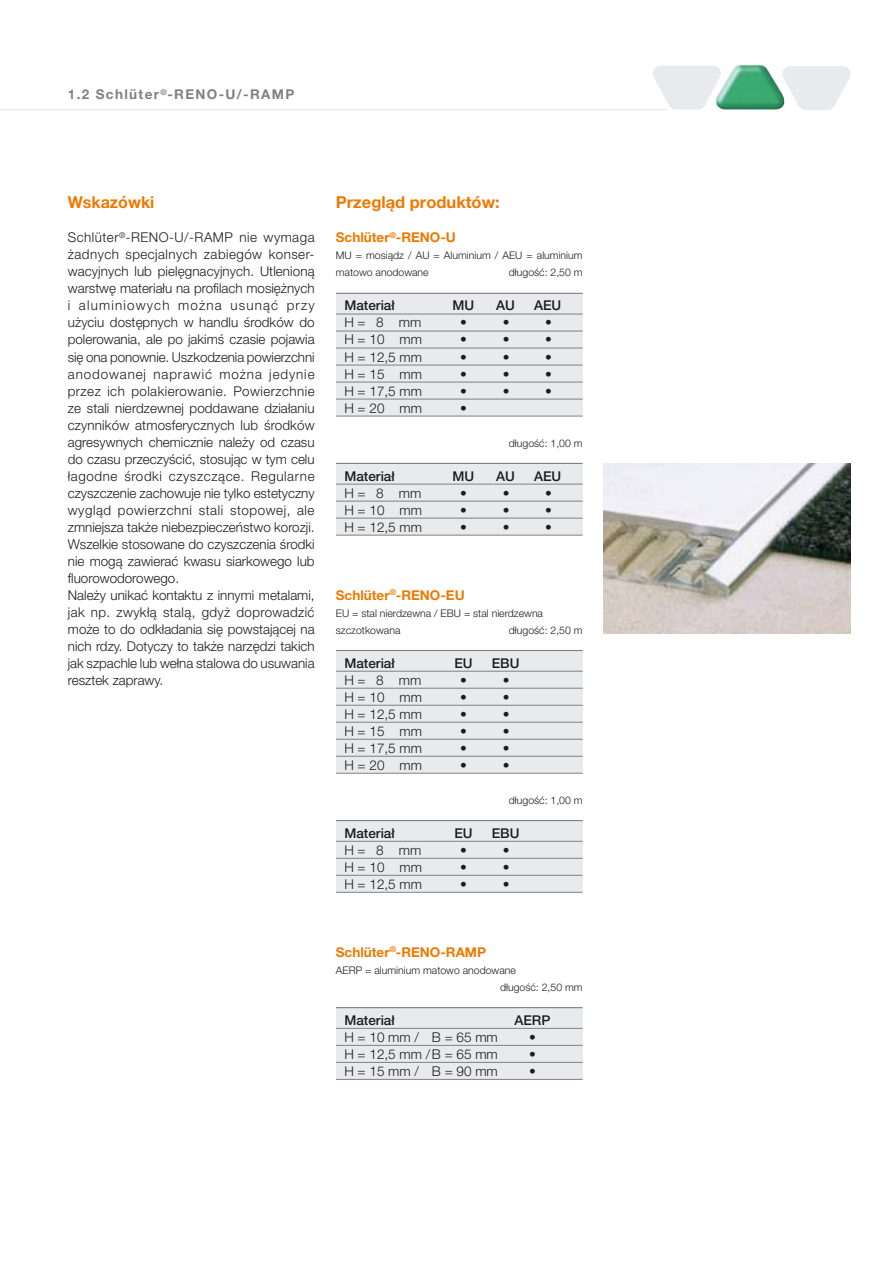
<style>
.page{position:relative;width:893px;height:1263px;background:#fff}
.page>*{position:absolute;margin:0;border:0;box-sizing:border-box;transform-origin:0 0}
.t1{font:700 16.5px "Helvetica Neue LT Pro";color:#ee7900}
.t2{font:300 13.5px/17px "Helvetica Neue LT Pro";color:#1b1c20}
.t3{font:500 13.5px "Helvetica Neue LT Pro";color:#1b1c20}
.t4{font:700 13.5px "Helvetica Neue LT Pro";color:#ee7900}
.t5{font:700 13.5px "Helvetica Neue LT Pro";letter-spacing:.1em;color:#818084}
.t6{font:300 10.5px/17px "Helvetica Neue LT Pro";color:#1b1c20}
</style>
<div class="page">
<div style="left:336px;top:821px;width:246px;height:71px;background:#e9eaeb"></div>
<div style="left:336px;top:464px;width:246px;height:71px;background:#e9eaeb"></div>
<hr style="left:0;top:109px;width:667px;height:1px;background:#e9eaeb">
<svg style="left:653px;top:65px;width:198px;height:45px"></svg>
<div style="left:336px;top:293px;width:246px;height:123px;background:#e9eaeb"></div>
<hr style="left:336px;top:293px;width:246px;height:1px;background:#818084">
<hr style="left:336px;top:314px;width:246px;height:1px;background:#818084">
<hr style="left:336px;top:331px;width:246px;height:1px;background:#818084">
<hr style="left:336px;top:348px;width:246px;height:1px;background:#818084">
<hr style="left:336px;top:365px;width:246px;height:1px;background:#818084">
<hr style="left:336px;top:382px;width:246px;height:1px;background:#818084">
<hr style="left:336px;top:399px;width:246px;height:1px;background:#818084">
<hr style="left:336px;top:416px;width:246px;height:1px;background:#818084">
<hr style="left:336px;top:463px;width:246px;height:1px;background:#818084">
<hr style="left:336px;top:484px;width:246px;height:1px;background:#818084">
<hr style="left:336px;top:501px;width:246px;height:1px;background:#818084">
<hr style="left:336px;top:518px;width:246px;height:1px;background:#818084">
<hr style="left:336px;top:535px;width:246px;height:1px;background:#818084">
<div style="left:336px;top:651px;width:246px;height:122px;background:#e9eaeb"></div>
<hr style="left:336px;top:650px;width:246px;height:1px;background:#818084">
<hr style="left:336px;top:671px;width:246px;height:1px;background:#818084">
<hr style="left:336px;top:688px;width:246px;height:1px;background:#818084">
<hr style="left:336px;top:705px;width:246px;height:1px;background:#818084">
<hr style="left:336px;top:722px;width:246px;height:1px;background:#818084">
<hr style="left:336px;top:739px;width:246px;height:1px;background:#818084">
<hr style="left:336px;top:756px;width:246px;height:1px;background:#818084">
<hr style="left:336px;top:773px;width:246px;height:1px;background:#818084">
<hr style="left:336px;top:820px;width:246px;height:1px;background:#818084">
<hr style="left:336px;top:841px;width:246px;height:1px;background:#818084">
<hr style="left:336px;top:858px;width:246px;height:1px;background:#818084">
<hr style="left:336px;top:875px;width:246px;height:1px;background:#818084">
<hr style="left:336px;top:892px;width:246px;height:1px;background:#818084">
<div style="left:336px;top:1008px;width:246px;height:71px;background:#e9eaeb"></div>
<hr style="left:336px;top:1007px;width:246px;height:1px;background:#818084">
<hr style="left:336px;top:1028px;width:246px;height:1px;background:#818084">
<hr style="left:336px;top:1045px;width:246px;height:1px;background:#818084">
<hr style="left:336px;top:1062px;width:246px;height:1px;background:#818084">
<hr style="left:336px;top:1079px;width:246px;height:1px;background:#818084">
<img style="left:604px;top:464px;width:246px;height:170px">
<p class="t5" style="left:68px;top:89px;width:228px">1.2 Schlüter<sup>®</sup>-RENO-U/-RAMP</p>
<p class="t1" style="left:68px;top:197px;width:88px">Wskazówki</p>
<p class="t2" style="left:68px;top:230px;width:248px">Schlüter<sup>®</sup>-RENO-U/-RAMP nie wymaga żadnych specjalnych zabiegów konser&shy;wacyjnych lub pielęgnacyjnych. Utlenioną warstwę materiału na profilach mosiężnych i aluminiowych można usunąć przy użyciu dostępnych w handlu środków do polerowania, ale po jakimś czasie pojawia się ona ponownie. Uszkodzenia powierzchni anodowanej naprawić można jedynie przez ich polakierowanie. Powierzchnie ze stali nierdzewnej poddawane działaniu czynników atmosferycznych lub środków agresywnych chemicznie należy od czasu do czasu przeczyścić, stosując w tym celu łagodne środki czyszczące. Regularne czyszczenie zachowuje nie tylko estetyczny wygląd powierzchni stali stopowej, ale zmniejsza także niebezpieczeństwo korozji.<br>Wszelkie stosowane do czyszczenia środki nie mogą zawierać kwasu siarkowego lub fluorowodorowego.<br>Należy unikać kontaktu z innymi metalami, jak np. zwykłą stalą, gdyż doprowadzić może to do odkładania się powstającej na nich rdzy. Dotyczy to także narzędzi takich jak szpachle lub wełna stalowa do usuwania resztek zaprawy.</p>
<p class="t1" style="left:336px;top:197px;width:165px">Przegląd produktów:</p>
<p class="t4" style="left:336px;top:233px;width:122px">Schlüter<sup>®</sup>-RENO-U</p>
<p class="t6" style="left:336px;top:248px;width:248px">MU = mosiądz / AU = Aluminium / AEU = aluminium matowo anodowane</p>
<p class="t6" style="left:509px;top:265px;width:75px">długość: 2,50 m</p>
<p class="t3" style="left:344px;top:301px;width:52px">Materiał</p>
<p class="t3" style="left:452px;top:301px;width:23px">MU</p>
<p class="t3" style="left:496px;top:301px;width:20px">AU</p>
<p class="t3" style="left:534px;top:301px;width:29px">AEU</p>
<p class="t2" style="left:344px;top:315px;width:78px">H = 8 mm</p>
<p class="t2" style="left:460px;top:315px;width:8px">•</p>
<p class="t2" style="left:502px;top:315px;width:8px">•</p>
<p class="t2" style="left:545px;top:315px;width:8px">•</p>
<p class="t2" style="left:344px;top:332px;width:79px">H = 10 mm</p>
<p class="t2" style="left:460px;top:332px;width:8px">•</p>
<p class="t2" style="left:502px;top:332px;width:8px">•</p>
<p class="t2" style="left:545px;top:332px;width:8px">•</p>
<p class="t2" style="left:344px;top:349px;width:79px">H = 12,5 mm</p>
<p class="t2" style="left:460px;top:349px;width:8px">•</p>
<p class="t2" style="left:502px;top:349px;width:8px">•</p>
<p class="t2" style="left:545px;top:349px;width:8px">•</p>
<p class="t2" style="left:344px;top:366px;width:79px">H = 15 mm</p>
<p class="t2" style="left:460px;top:366px;width:8px">•</p>
<p class="t2" style="left:502px;top:366px;width:8px">•</p>
<p class="t2" style="left:545px;top:366px;width:8px">•</p>
<p class="t2" style="left:344px;top:383px;width:79px">H = 17,5 mm</p>
<p class="t2" style="left:460px;top:383px;width:8px">•</p>
<p class="t2" style="left:502px;top:383px;width:8px">•</p>
<p class="t2" style="left:545px;top:383px;width:8px">•</p>
<p class="t2" style="left:344px;top:400px;width:79px">H = 20 mm</p>
<p class="t2" style="left:460px;top:400px;width:8px">•</p>
<p class="t6" style="left:509px;top:435px;width:75px">długość: 1,00 m</p>
<p class="t3" style="left:344px;top:471px;width:52px">Materiał</p>
<p class="t3" style="left:452px;top:471px;width:23px">MU</p>
<p class="t3" style="left:496px;top:471px;width:20px">AU</p>
<p class="t3" style="left:534px;top:471px;width:29px">AEU</p>
<p class="t2" style="left:344px;top:485px;width:78px">H = 8 mm</p>
<p class="t2" style="left:460px;top:485px;width:8px">•</p>
<p class="t2" style="left:502px;top:485px;width:8px">•</p>
<p class="t2" style="left:545px;top:485px;width:8px">•</p>
<p class="t2" style="left:344px;top:502px;width:79px">H = 10 mm</p>
<p class="t2" style="left:460px;top:502px;width:8px">•</p>
<p class="t2" style="left:502px;top:502px;width:8px">•</p>
<p class="t2" style="left:545px;top:502px;width:8px">•</p>
<p class="t2" style="left:344px;top:519px;width:79px">H = 12,5 mm</p>
<p class="t2" style="left:460px;top:519px;width:8px">•</p>
<p class="t2" style="left:502px;top:519px;width:8px">•</p>
<p class="t2" style="left:545px;top:519px;width:8px">•</p>
<p class="t4" style="left:336px;top:590px;width:130px">Schlüter<sup>®</sup>-RENO-EU</p>
<p class="t6" style="left:336px;top:605px;width:209px">EU = stal nierdzewna / EBU = stal nierdzewna szczotkowana</p>
<p class="t6" style="left:509px;top:622px;width:75px">długość: 2,50 m</p>
<p class="t3" style="left:344px;top:658px;width:52px">Materiał</p>
<p class="t3" style="left:454px;top:658px;width:20px">EU</p>
<p class="t3" style="left:491px;top:658px;width:29px">EBU</p>
<p class="t2" style="left:344px;top:673px;width:78px">H = 8 mm</p>
<p class="t2" style="left:460px;top:673px;width:8px">•</p>
<p class="t2" style="left:502px;top:673px;width:8px">•</p>
<p class="t2" style="left:344px;top:690px;width:79px">H = 10 mm</p>
<p class="t2" style="left:460px;top:690px;width:8px">•</p>
<p class="t2" style="left:502px;top:690px;width:8px">•</p>
<p class="t2" style="left:344px;top:707px;width:79px">H = 12,5 mm</p>
<p class="t2" style="left:460px;top:707px;width:8px">•</p>
<p class="t2" style="left:502px;top:707px;width:8px">•</p>
<p class="t2" style="left:344px;top:724px;width:79px">H = 15 mm</p>
<p class="t2" style="left:460px;top:724px;width:8px">•</p>
<p class="t2" style="left:502px;top:724px;width:8px">•</p>
<p class="t2" style="left:344px;top:741px;width:79px">H = 17,5 mm</p>
<p class="t2" style="left:460px;top:741px;width:8px">•</p>
<p class="t2" style="left:502px;top:741px;width:8px">•</p>
<p class="t2" style="left:344px;top:758px;width:79px">H = 20 mm</p>
<p class="t2" style="left:460px;top:758px;width:8px">•</p>
<p class="t2" style="left:502px;top:758px;width:8px">•</p>
<p class="t6" style="left:509px;top:792px;width:75px">długość: 1,00 m</p>
<p class="t3" style="left:344px;top:828px;width:52px">Materiał</p>
<p class="t3" style="left:454px;top:828px;width:20px">EU</p>
<p class="t3" style="left:491px;top:828px;width:29px">EBU</p>
<p class="t2" style="left:344px;top:843px;width:78px">H = 8 mm</p>
<p class="t2" style="left:460px;top:843px;width:8px">•</p>
<p class="t2" style="left:502px;top:843px;width:8px">•</p>
<p class="t2" style="left:344px;top:860px;width:79px">H = 10 mm</p>
<p class="t2" style="left:460px;top:860px;width:8px">•</p>
<p class="t2" style="left:502px;top:860px;width:8px">•</p>
<p class="t2" style="left:344px;top:877px;width:79px">H = 12,5 mm</p>
<p class="t2" style="left:460px;top:877px;width:8px">•</p>
<p class="t2" style="left:502px;top:877px;width:8px">•</p>
<p class="t4" style="left:336px;top:947px;width:152px">Schlüter<sup>®</sup>-RENO-RAMP</p>
<p class="t6" style="left:500px;top:962px;width:84px;text-indent:-164px">AERP = aluminium matowo anodowane<br>długość: 2,50 mm</p>
<p class="t3" style="left:344px;top:1015px;width:52px">Materiał</p>
<p class="t3" style="left:514px;top:1015px;width:38px">AERP</p>
<p class="t2" style="left:344px;top:1030px;width:155px">H = 10 mm / B = 65 mm</p>
<p class="t2" style="left:529px;top:1030px;width:8px">•</p>
<p class="t2" style="left:344px;top:1047px;width:155px">H = 12,5 mm / B = 65 mm</p>
<p class="t2" style="left:529px;top:1047px;width:8px">•</p>
<p class="t2" style="left:344px;top:1064px;width:155px">H = 15 mm / B = 90 mm</p>
<p class="t2" style="left:529px;top:1064px;width:8px">•</p>
</div>
